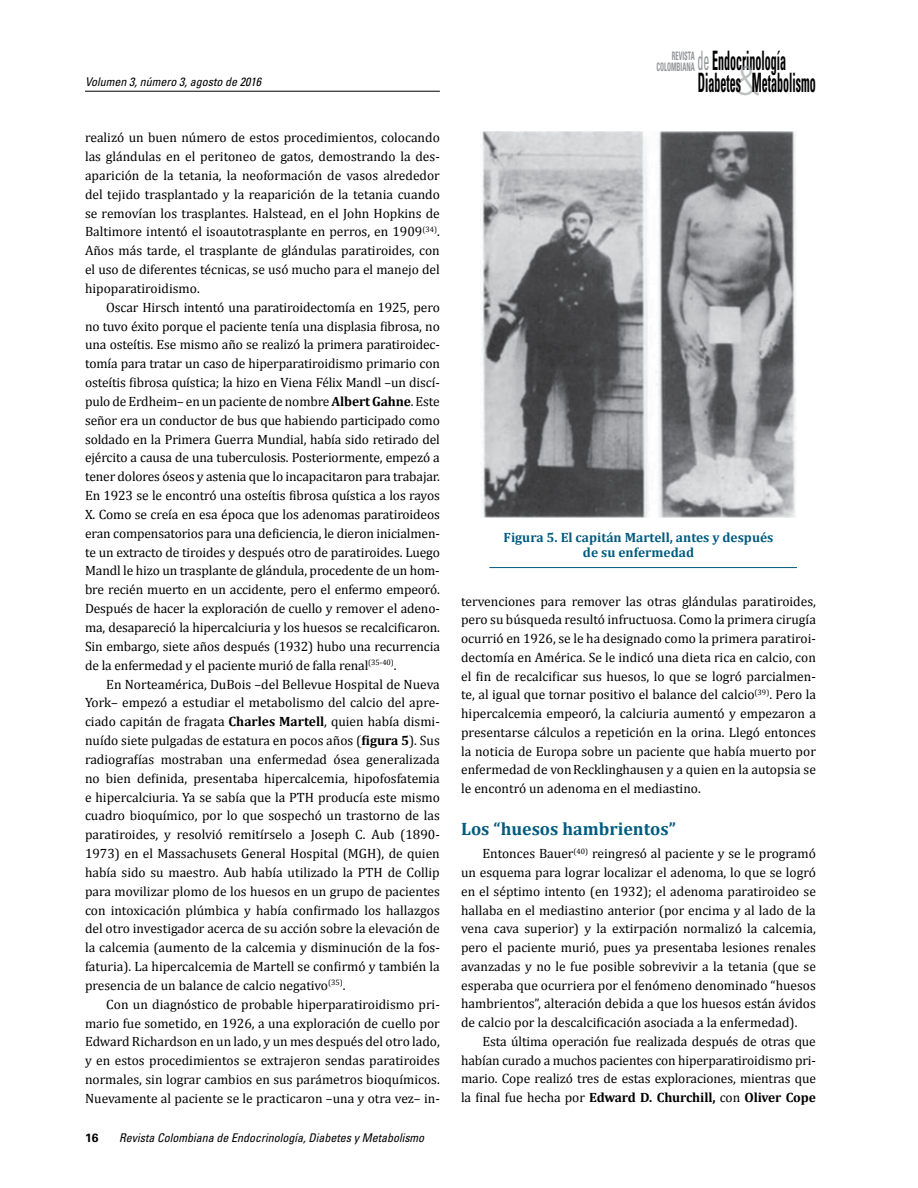
<style>
.page{position:relative;width:918px;height:1188px;background:#fff}
.page>*{position:absolute;margin:0;border:0;box-sizing:border-box;transform-origin:0 0}
.t1{font:700 condensed 26.7px/21.5px "Univers";color:#000;scale:.45 1}
.t2{font:700 18px "Cambria";color:#005b7f}
.t3{font:13.5px/18.9px "Cambria";color:#000;text-align:justify}
.t4{font:700 13.5px/15px "Cambria";color:#005b7f;text-align:center}
.t5{font:italic condensed 12px "Univers";color:#000}
.t6{font:700 12px "Univers";color:#000}
.t7{font:700 condensed 11.7px/10.5px "Univers";color:#939598;text-align:right;scale:.56 1}
.s1{font-weight:700}
.s2{font-weight:400;color:#939598}
.s3{font-family:"Akzidenz Grotesk BE";font-weight:300;font-stretch:normal;font-size:40.65px;color:#939598}
</style>
<div class="page">
<hr style="left:85px;top:91px;width:355px;height:1px;background:#000">
<img style="left:480px;top:132px;width:316px;height:385px">
<hr style="left:489px;top:567px;width:308px;height:1px;background:#005b7f">
<p class="t5" style="left:85px;top:74px;width:178px">Volumen 3, número 3, agosto de 2016</p>
<p class="t3" style="left:85px;top:128px;width:356px">realizó un buen número de estos procedimientos, colocando las glándulas en el peritoneo de gatos, demostrando la des&shy;aparición de la tetania, la neoformación de vasos alrededor del tejido trasplantado y la reaparición de la tetania cuando se removían los trasplantes. Halstead, en el John Hopkins de Baltimore intentó el isoautotrasplante en perros, en 1909<sup>(34)</sup>.<br>Años más tarde, el trasplante de glándulas paratiroides, con el uso de diferentes técnicas, se usó mucho para el manejo del hipoparatiroidismo.</p>
<p class="t3" style="left:85px;top:298px;width:356px;text-indent:21px">Oscar Hirsch intentó una paratiroidectomía en 1925, pero no tuvo éxito porque el paciente tenía una displasia fibrosa, no una osteítis. Ese mismo año se realizó la primera paratiroidec&shy;tomía para tratar un caso de hiperparatiroidismo primario con osteítis fibrosa quística; la hizo en Viena Félix Mandl –un discí&shy;pulo de Erdheim– en un paciente de nombre <span class="s1">Albert Gahne</span>. Este señor era un conductor de bus que habiendo participado como soldado en la Primera Guerra Mundial, había sido retirado del ejército a causa de una tuberculosis. Posteriormente, empezó a tener dolores óseos y astenia que lo incapacitaron para trabajar.<br>En 1923 se le encontró una osteítis fibrosa quística a los rayos X. Como se creía en esa época que los adenomas paratiroideos eran compensatorios para una deficiencia, le dieron inicialmen&shy;te un extracto de tiroides y después otro de paratiroides. Luego Mandl le hizo un trasplante de glándula, procedente de un hom&shy;bre recién muerto en un accidente, pero el enfermo empeoró.<br>Después de hacer la exploración de cuello y remover el adeno&shy;ma, desapareció la hipercalciuria y los huesos se recalcificaron.<br>Sin embargo, siete años después (1932) hubo una recurrencia de la enfermedad y el paciente murió de falla renal<sup>(35-40)</sup>.</p>
<p class="t3" style="left:85px;top:674px;width:356px;text-indent:21px">En Norteamérica, DuBois –del Bellevue Hospital de Nueva York– empezó a estudiar el metabolismo del calcio del apre&shy;ciado capitán de fragata <span class="s1">Charles Martell</span>, quien había dismi&shy;nuído siete pulgadas de estatura en pocos años (<span class="s1">figura 5</span>). Sus radiografías mostraban una enfermedad ósea generalizada no bien definida, presentaba hipercalcemia, hipofosfatemia e hipercalciuria. Ya se sabía que la PTH producía este mismo cuadro bioquímico, por lo que sospechó un trastorno de las paratiroides, y resolvió remitírselo a Joseph C. Aub (1890- 1973) en el Massachusets General Hospital (MGH), de quien había sido su maestro. Aub había utilizado la PTH de Collip para movilizar plomo de los huesos en un grupo de pacientes con intoxicación plúmbica y había confirmado los hallazgos del otro investigador acerca de su acción sobre la elevación de la calcemia (aumento de la calcemia y disminución de la fos&shy;faturia). La hipercalcemia de Martell se confirmó y también la presencia de un balance de calcio negativo<sup>(35)</sup>.</p>
<p class="t3" style="left:85px;top:995px;width:356px;text-indent:21px">Con un diagnóstico de probable hiperparatiroidismo pri&shy;mario fue sometido, en 1926, a una exploración de cuello por Edward Richardson en un lado, y un mes después del otro lado, y en estos procedimientos se extrajeron sendas paratiroides normales, sin lograr cambios en sus parámetros bioquímicos.<br>Nuevamente al paciente se le practicaron –una y otra vez– in-</p>
<p class="t6" style="left:85px;top:1130px;width:15px">16</p>
<p class="t5" style="left:119px;top:1130px;width:307px">Revista Colombiana de Endocrinología, Diabetes y Metabolismo</p>
<p class="t7" style="left:657px;top:51px;width:70px">Revista colombiana</p>
<h1 class="t1" style="left:697px;top:50px;width:265px"><span class="s2">de</span> Endocrinología<br>Diabetes<span class="s3">&amp;</span>Metabolismo</h1>
<p class="t4" style="left:504px;top:530px;width:271px">Figura 5. El capitán Martell, antes y después de su enfermedad</p>
<p class="t3" style="left:461px;top:592px;width:356px">tervenciones para remover las otras glándulas paratiroides, pero su búsqueda resultó infructuosa. Como la primera cirugía ocurrió en 1926, se le ha designado como la primera paratiroi&shy;dectomía en América. Se le indicó una dieta rica en calcio, con el fin de recalcificar sus huesos, lo que se logró parcialmen&shy;te, al igual que tornar positivo el balance del calcio<sup>(39)</sup>. Pero la hipercalcemia empeoró, la calciuria aumentó y empezaron a presentarse cálculos a repetición en la orina. Llegó entonces la noticia de Europa sobre un paciente que había muerto por enfermedad de vonRecklinghausen y a quien en la autopsia se le encontró un adenoma en el mediastino.</p>
<h2 class="t2" style="left:461px;top:816px;width:216px">Los “huesos hambrientos”</h2>
<p class="t3" style="left:461px;top:844px;width:356px;text-indent:21px">Entonces Bauer<sup>(40)</sup> reingresó al paciente y se le programó un esquema para lograr localizar el adenoma, lo que se logró en el séptimo intento (en 1932); el adenoma paratiroideo se hallaba en el mediastino anterior (por encima y al lado de la vena cava superior) y la extirpación normalizó la calcemia, pero el paciente murió, pues ya presentaba lesiones renales avanzadas y no le fue posible sobrevivir a la tetania (que se esperaba que ocurriera por el fenómeno denominado “huesos hambrientos”, alteración debida a que los huesos están ávidos de calcio por la descalcificación asociada a la enfermedad).</p>
<p class="t3" style="left:461px;top:1032px;width:356px;text-indent:21px">Esta última operación fue realizada después de otras que habían curado a muchos pacientes con hiperparatiroidismo pri&shy;mario. Cope realizó tres de estas exploraciones, mientras que la final fue hecha por <span class="s1">Edward D. Churchill,</span> con <span class="s1">Oliver Cope</span></p>
</div>
